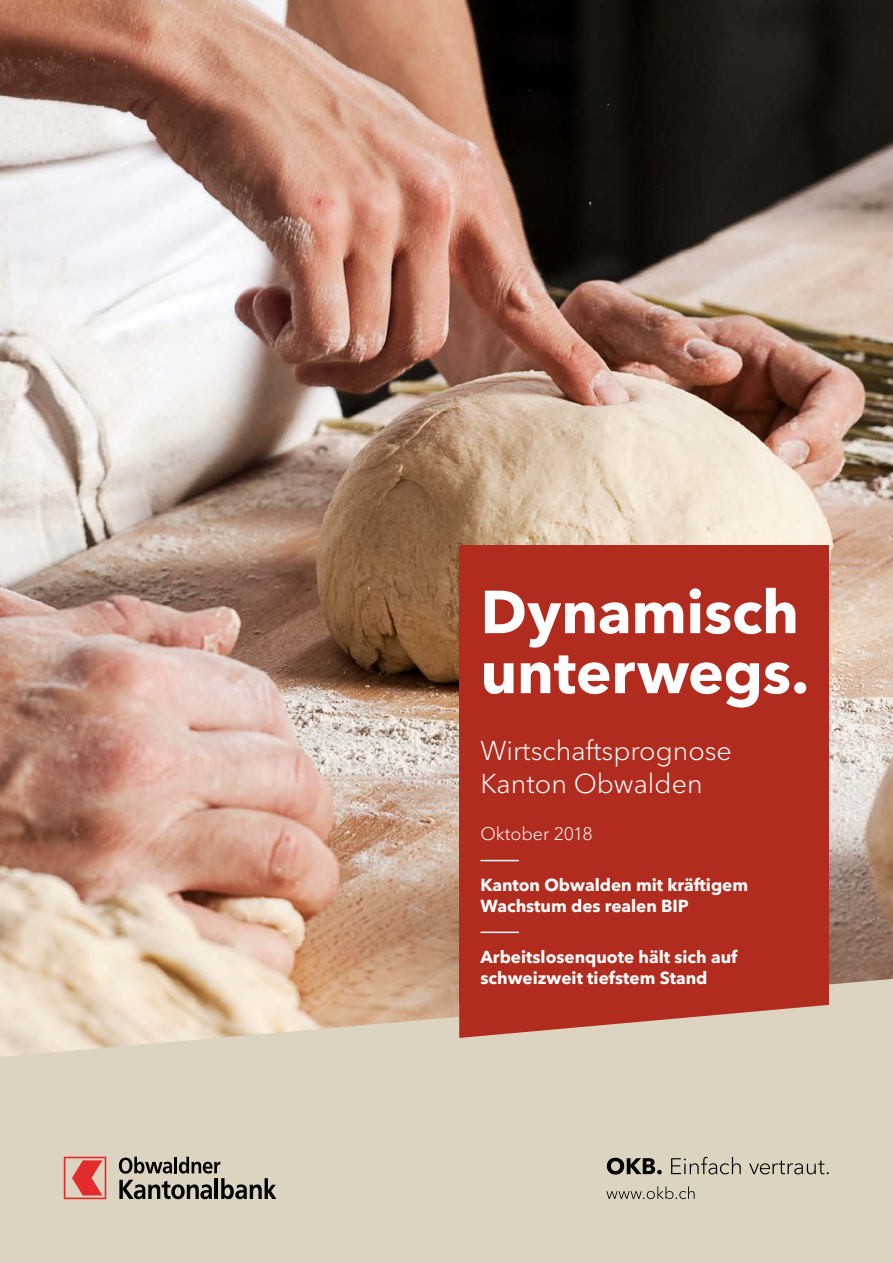
<style>
.page{position:relative;width:893px;height:1263px;background:#fff}
.page>*{position:absolute;margin:0;border:0;box-sizing:border-box;transform-origin:0 0}
.Titelseite_Haupttite{font:700 60px/60px "Avenir Next LT Pro";letter-spacing:-.005em;color:#fff}
.Titelseite_Zusatz{font:300 27px/33px "Avenir Next LT Pro";color:#fff}
.Titelseite_Ausgabe{font:300 18px "Avenir Next LT Pro";color:#fff}
.Titelseite_Teaser{font:700 17.25px/21px "Avenir Next LT Pro";color:#fff}
</style>
<div class="page">
<img style="left:0;top:0;width:893px;height:979px">
<svg style="left:0;top:979px;width:893px;height:284px;background:#dcd2bf"></svg>
<svg style="left:64px;top:1157px;width:42px;height:42px;background:#e07c73"></svg>
<svg style="left:119px;top:1157px;width:157px;height:42px;background:#989285"></svg>
<svg style="left:607px;top:1158px;width:55px;height:16px"></svg>
<svg style="left:671px;top:1157px;width:70px;height:17px"></svg>
<svg style="left:749px;top:1161px;width:80px;height:13px"></svg>
<svg style="left:606px;top:1186px;width:89px;height:13px"></svg>
<div style="left:459px;top:545px;width:370px;height:460px;background:#b12c1e"></div>
<hr style="left:480px;top:860px;width:39px;height:1px;background:#fff">
<hr style="left:480px;top:931px;width:39px;height:2px;background:#fff">
<svg style="left:459px;top:1005px;width:370px;height:33px;background:#c68070"></svg>
<p class="Titelseite_Haupttite" style="left:480px;top:582px;width:330px">Dynamisch unterwegs.</p>
<p class="Titelseite_Zusatz" style="left:480px;top:734px;width:253px">Wirtschaftsprognose<br>Kanton Obwalden</p>
<p class="Titelseite_Ausgabe" style="left:480px;top:823px;width:114px">Oktober 2018</p>
<p class="Titelseite_Teaser" style="left:480px;top:874px;width:269px">Kanton Obwalden mit kräftigem<br>Wachstum des realen BIP</p>
<p class="Titelseite_Teaser" style="left:480px;top:946px;width:258px">Arbeitslosenquote hält sich auf schweizweit tiefstem Stand</p>
</div>
